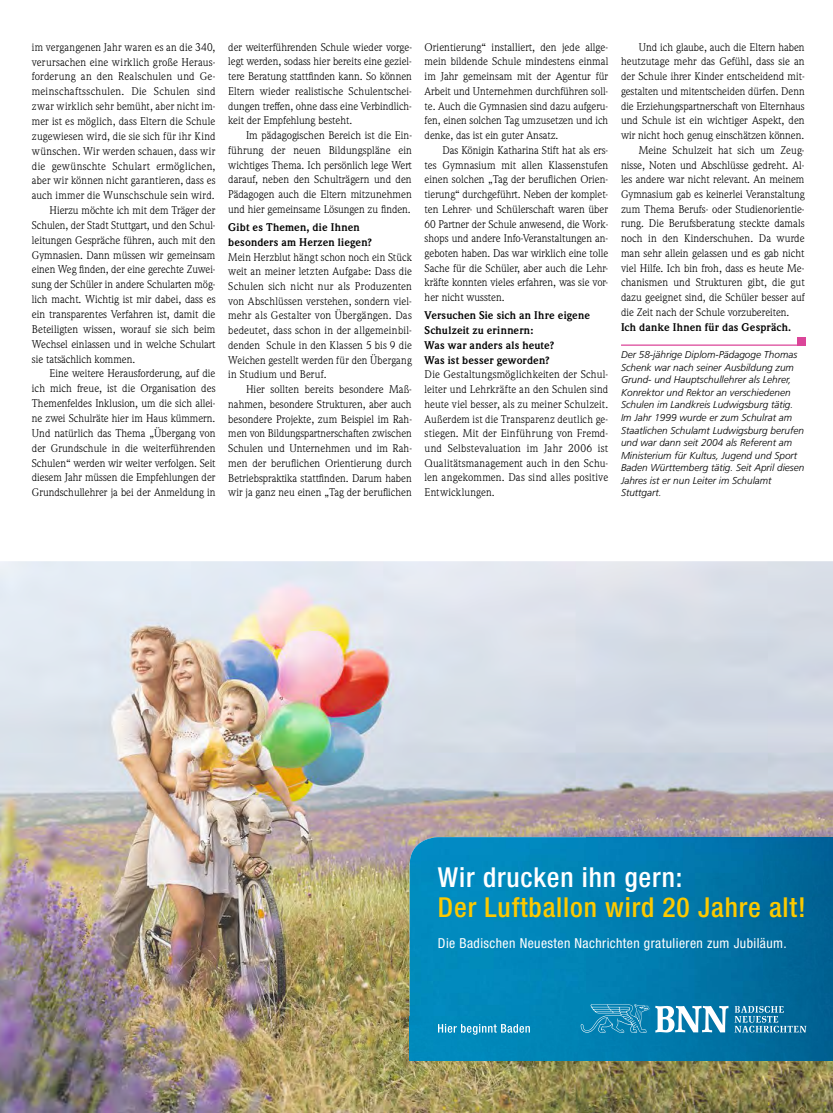
<style>
.page{position:relative;width:833px;height:1113px;background:#fff}
.page>*{position:absolute;margin:0;border:0;box-sizing:border-box;transform-origin:0 0}
.t1{font:500 condensed 27.5px "Helvetica Neue LT";letter-spacing:.03em;color:#fcc900}
.t2{font:500 condensed 27.5px "Helvetica Neue LT";letter-spacing:.03em;color:#fff}
.t3{font:condensed 13.75px "Helvetica Neue LT";letter-spacing:.03em;color:#fff}
.t4{font:11px/14.8px "Weidemann ITC Pro";color:#000;text-align:justify}
.t5{font:700 11px/14.8px "Weidemann ITC Pro";letter-spacing:.01em;color:#000}
.t6{font:11px "Weidemann ITC Pro";letter-spacing:.02em;color:#000}
.t7{font:11px "Weidemann ITC Pro";letter-spacing:.025em;color:#000}
.t8{font:italic 300 10px/12.5px "Frutiger";color:#000}
</style>
<div class="page">
<hr style="left:621px;top:344px;width:176px;height:2px;background:#db4599">
<div style="left:797px;top:337px;width:8px;height:9px;background:#db4599"></div>
<img style="left:0;top:561px;width:833px;height:552px">
<img style="left:409px;top:837px;width:424px;height:224px">
<svg style="left:581px;top:1004px;width:225px;height:28px;background:#4398bd"></svg>
<svg style="left:438px;top:1024px;width:92px;height:10px"></svg>
<p class="t4" style="left:32px;top:40px;width:185px">im vergangenen Jahr waren es an die 340,</p>
<p class="t4" style="left:32px;top:54px;width:185px">verursachen eine wirklich große Heraus-</p>
<p class="t6" style="left:32px;top:70px;width:185px">forderung an den Realschulen und Ge-</p>
<p class="t7" style="left:32px;top:85px;width:185px">meinschaftsschulen. Die Schulen sind</p>
<p class="t4" style="left:32px;top:99px;width:185px">zwar wirklich sehr bemüht, aber nicht im-</p>
<p class="t4" style="left:32px;top:114px;width:185px">mer ist es möglich, dass Eltern die Schule</p>
<p class="t4" style="left:32px;top:129px;width:185px">zugewiesen wird, die sie sich für ihr Kind</p>
<p class="t4" style="left:32px;top:143px;width:185px">wünschen. Wir werden schauen, dass wir</p>
<p class="t6" style="left:32px;top:159px;width:185px">die gewünschte Schulart ermöglichen,</p>
<p class="t4" style="left:32px;top:173px;width:185px">aber wir können nicht garantieren, dass es</p>
<p class="t4" style="left:32px;top:188px;width:184px">auch immer die Wunschschule sein wird.</p>
<p class="t4" style="left:50px;top:203px;width:167px">Hierzu möchte ich mit dem Träger der</p>
<p class="t4" style="left:32px;top:218px;width:185px">Schulen, der Stadt Stuttgart, und den Schul-</p>
<p class="t4" style="left:32px;top:233px;width:185px">leitungen Gespräche führen, auch mit den</p>
<p class="t4" style="left:32px;top:247px;width:185px">Gymnasien. Dann müssen wir gemeinsam</p>
<p class="t4" style="left:32px;top:262px;width:185px">einen Weg finden, der eine gerechte Zuwei-</p>
<p class="t4" style="left:32px;top:277px;width:185px">sung der Schüler in andere Schularten mög-</p>
<p class="t4" style="left:32px;top:292px;width:185px">lich macht. Wichtig ist mir dabei, dass es</p>
<p class="t4" style="left:32px;top:307px;width:185px">ein transparentes Verfahren ist, damit die</p>
<p class="t4" style="left:32px;top:322px;width:185px">Beteiligten wissen, worauf sie sich beim</p>
<p class="t4" style="left:32px;top:336px;width:185px">Wechsel einlassen und in welche Schulart</p>
<p class="t4" style="left:32px;top:351px;width:105px">sie tatsächlich kommen.</p>
<p class="t4" style="left:50px;top:366px;width:167px">Eine weitere Herausforderung, auf die</p>
<p class="t4" style="left:32px;top:381px;width:185px">ich mich freue, ist die Organisation des</p>
<p class="t4" style="left:32px;top:396px;width:185px">Themenfeldes Inklusion, um die sich allei-</p>
<p class="t4" style="left:32px;top:411px;width:185px">ne zwei Schulräte hier im Haus kümmern.</p>
<p class="t4" style="left:32px;top:426px;width:185px">Und natürlich das Thema „Übergang von</p>
<p class="t4" style="left:32px;top:440px;width:185px">der Grundschule in die weiterführenden</p>
<p class="t4" style="left:32px;top:455px;width:185px">Schulen“ werden wir weiter verfolgen. Seit</p>
<p class="t4" style="left:32px;top:470px;width:185px">diesem Jahr müssen die Empfehlungen der</p>
<p class="t4" style="left:32px;top:485px;width:185px">Grundschullehrer ja bei der Anmeldung in</p>
<p class="t4" style="left:228px;top:40px;width:185px">der weiterführenden Schule wieder vorge&shy;legt werden, sodass hier bereits eine geziel&shy;tere Beratung stattfinden kann. So können Eltern wieder realistische Schulentschei&shy;dungen treffen, ohne dass eine Verbindlich&shy;keit der Empfehlung besteht.</p>
<p class="t4" style="left:228px;top:128px;width:185px;text-indent:18px">Im pädagogischen Bereich ist die Ein&shy;führung der neuen Bildungspläne ein wichtiges Thema. Ich persönlich lege Wert darauf, neben den Schulträgern und den Pädagogen auch die Eltern mitzunehmen und hier gemeinsame Lösungen zu finden.</p>
<p class="t5" style="left:228px;top:220px;width:145px">Gibt es Themen, die Ihnen besonders am Herzen liegen?</p>
<p class="t4" style="left:228px;top:249px;width:185px">Mein Herzblut hängt schon noch ein Stück weit an meiner letzten Aufgabe: Dass die Schulen sich nicht nur als Produzenten von Abschlüssen verstehen, sondern viel&shy;mehr als Gestalter von Übergängen. Das bedeutet, dass schon in der allgemeinbil&shy;denden Schule in den Klassen 5 bis 9 die Weichen gestellt werden für den Übergang in Studium und Beruf.</p>
<p class="t4" style="left:228px;top:382px;width:185px;text-indent:18px">Hier sollten bereits besondere Maß&shy;nahmen, besondere Strukturen, aber auch besondere Projekte, zum Beispiel im Rah&shy;men von Bildungspartnerschaften zwischen Schulen und Unternehmen und im Rah&shy;men der beruflichen Orientierung durch Betriebspraktika stattfinden. Darum haben wir ja ganz neu einen „Tag der beruflichen</p>
<p class="t4" style="left:424px;top:40px;width:185px">Orientierung“ installiert, den jede allge&shy;mein bildende Schule mindestens einmal im Jahr gemeinsam mit der Agentur für Arbeit und Unternehmen durchführen soll&shy;te. Auch die Gymnasien sind dazu aufgeru&shy;fen, einen solchen Tag umzusetzen und ich denke, das ist ein guter Ansatz.</p>
<p class="t4" style="left:424px;top:143px;width:185px;text-indent:18px">Das Königin Katharina Stift hat als ers&shy;tes Gymnasium mit allen Klassenstufen einen solchen „Tag der beruflichen Orien&shy;tierung“ durchgeführt. Neben der komplet&shy;ten Lehrer- und Schülerschaft waren über 60 Partner der Schule anwesend, die Work&shy;shops und andere Info-Veranstaltungen an&shy;geboten haben. Das war wirklich eine tolle Sache für die Schüler, aber auch die Lehr&shy;kräfte konnten vieles erfahren, was sie vor&shy;her nicht wussten.</p>
<p class="t5" style="left:424px;top:308px;width:167px">Versuchen Sie sich an Ihre eigene<br>Schulzeit zu erinnern:<br>Was war anders als heute?<br>Was ist besser geworden?</p>
<p class="t4" style="left:424px;top:367px;width:185px">Die Gestaltungsmöglichkeiten der Schul&shy;leiter und Lehrkräfte an den Schulen sind heute viel besser, als zu meiner Schulzeit.<br>Außerdem ist die Transparenz deutlich ge&shy;stiegen. Mit der Einführung von Fremd&shy;und Selbstevaluation im Jahr 2006 ist Qualitätsmanagement auch in den Schu&shy;len angekommen. Das sind alles positive Entwicklungen.</p>
<p class="t4" style="left:638px;top:40px;width:167px">Und ich glaube, auch die Eltern haben</p>
<p class="t4" style="left:621px;top:54px;width:185px">heutzutage mehr das Gefühl, dass sie an</p>
<p class="t4" style="left:621px;top:69px;width:185px">der Schule ihrer Kinder entscheidend mit-</p>
<p class="t4" style="left:621px;top:84px;width:185px">gestalten und mitentscheiden dürfen. Denn</p>
<p class="t4" style="left:621px;top:98px;width:185px">die Erziehungspartnerschaft von Elternhaus</p>
<p class="t4" style="left:621px;top:113px;width:185px">und Schule ist ein wichtiger Aspekt, den</p>
<p class="t4" style="left:621px;top:128px;width:185px">wir nicht hoch genug einschätzen können.</p>
<p class="t4" style="left:639px;top:143px;width:167px">Meine Schulzeit hat sich um Zeug-</p>
<p class="t4" style="left:621px;top:157px;width:185px">nisse, Noten und Abschlüsse gedreht. Al-</p>
<p class="t4" style="left:621px;top:172px;width:185px">les andere war nicht relevant. An meinem</p>
<p class="t4" style="left:621px;top:187px;width:185px">Gymnasium gab es keinerlei Veranstaltung</p>
<p class="t4" style="left:621px;top:202px;width:185px">zum Thema Berufs- oder Studienorientie-</p>
<p class="t4" style="left:621px;top:216px;width:185px">rung. Die Berufsberatung steckte damals</p>
<p class="t4" style="left:621px;top:231px;width:185px">noch in den Kinderschuhen. Da wurde</p>
<p class="t4" style="left:621px;top:246px;width:185px">man sehr allein gelassen und es gab nicht</p>
<p class="t4" style="left:621px;top:260px;width:185px">viel Hilfe. Ich bin froh, dass es heute Me-</p>
<p class="t4" style="left:621px;top:275px;width:185px">chanismen und Strukturen gibt, die gut</p>
<p class="t4" style="left:621px;top:290px;width:185px">dazu geeignet sind, die Schüler besser auf</p>
<p class="t4" style="left:621px;top:305px;width:170px">die Zeit nach der Schule vorzubereiten.</p>
<p class="t5" style="left:621px;top:319px;width:172px">Ich danke Ihnen für das Gespräch.</p>
<p class="t8" style="left:621px;top:348px;width:185px">Der 58-jährige Diplom-Pädagoge Thomas Schenk war nach seiner Ausbildung zum Grund- und Hauptschullehrer als Lehrer, Konrektor und Rektor an verschiedenen Schulen im Landkreis Ludwigsburg tätig.<br>Im Jahr 1999 wurde er zum Schulrat am Staatlichen Schulamt Ludwigsburg berufen und war dann seit 2004 als Referent am Ministerium für Kultus, Jugend und Sport Baden Württemberg tätig. Seit April diesen Jahres ist er nun Leiter im Schulamt Stuttgart.</p>
<h1 class="t2" style="left:438px;top:866px;width:246px">Wir drucken ihn gern:</h1>
<h1 class="t1" style="left:438px;top:896px;width:369px">Der Luftballon wird 20 Jahre alt!</h1>
<p class="t3" style="left:438px;top:937px;width:350px">Die Badischen Neuesten Nachrichten gratulieren zum Jubiläum.</p>
</div>
